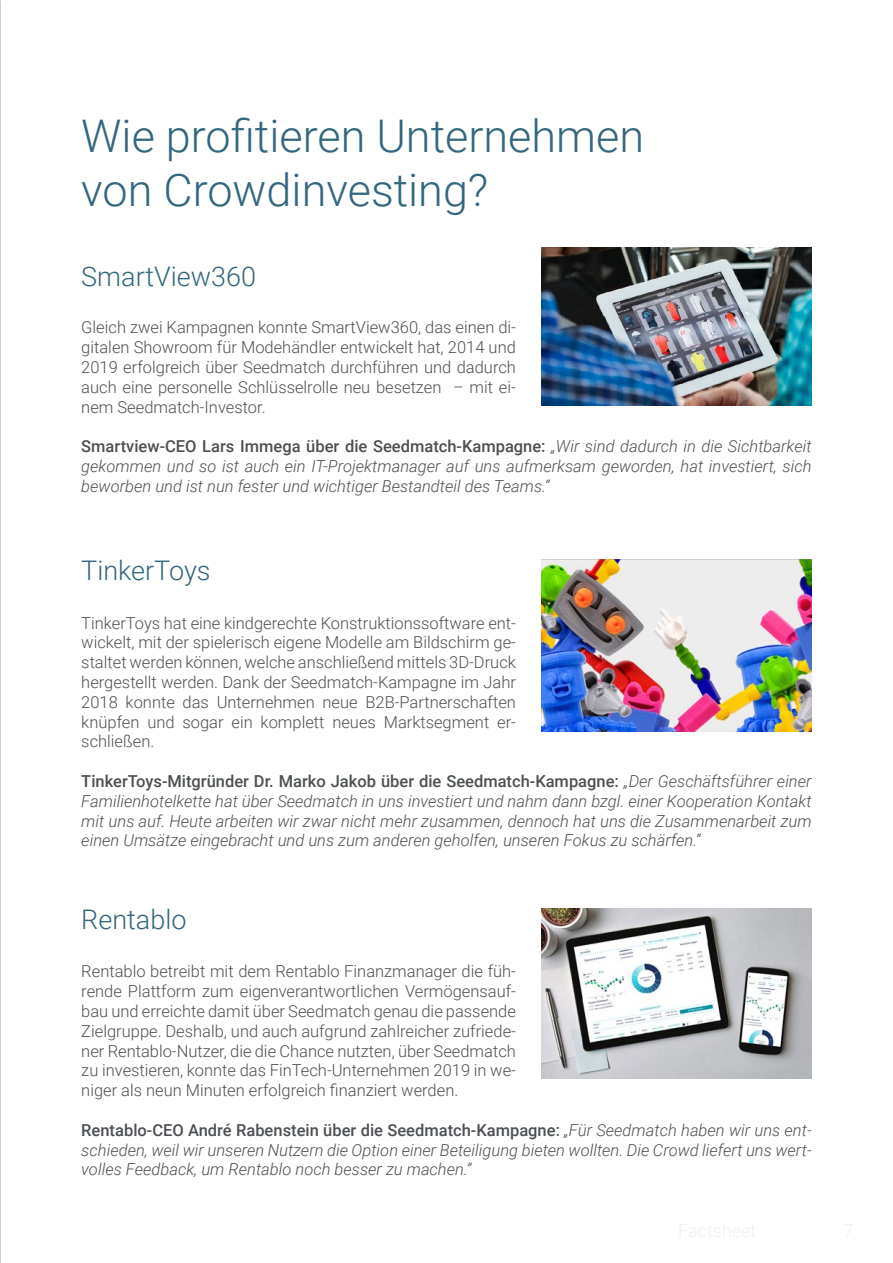
<style>
.page{position:relative;width:893px;height:1263px;background:#fff}
.page>*{position:absolute;margin:0;border:0;box-sizing:border-box;transform-origin:0 0}
.t1{font:300 45px/54px "Roboto";color:#33667f}
.t2{font:300 27px "Roboto";color:#33667f}
.t3{font:300 16.5px/19.8px "Roboto";color:#4d5053;text-align:justify}
.t4{font:italic 300 16.5px/19.8px "Roboto";color:#4d5053;text-align:justify}
.s1{font-weight:500;font-style:normal}
</style>
<div class="page">
<img style="left:541px;top:248px;width:271px;height:157px">
<img style="left:541px;top:559px;width:271px;height:173px">
<img style="left:541px;top:908px;width:271px;height:170px">
<p class="t1" style="left:81px;top:108px;width:564px">Wie profitieren Unternehmen von Crowdinvesting?</p>
<p class="t2" style="left:81px;top:257px;width:176px">SmartView360</p>
<p class="t3" style="left:81px;top:317px;width:436px">Gleich zwei Kampagnen konnte SmartView360, das einen di&shy;gitalen Showroom für Modehändler entwickelt hat, 2014 und 2019 erfolgreich über Seedmatch durchführen und dadurch auch eine personelle Schlüsselrolle neu besetzen – mit ei&shy;nem Seedmatch-Investor.</p>
<p class="t4" style="left:81px;top:436px;width:732px"><span class="s1">Smartview-CEO Lars Immega über die Seedmatch-Kampagne:</span> „Wir sind dadurch in die Sichtbarkeit gekommen und so ist auch ein IT-Projektmanager auf uns aufmerksam geworden, hat investiert, sich beworben und ist nun fester und wichtiger Bestandteil des Teams.“</p>
<p class="t2" style="left:81px;top:551px;width:131px">TinkerToys</p>
<p class="t3" style="left:81px;top:612px;width:436px">TinkerToys hat eine kindgerechte Konstruktionssoftware ent&shy;wickelt, mit der spielerisch eigene Modelle am Bildschirm ge&shy;staltet werden können, welche anschließend mittels 3D-Druck hergestellt werden. Dank der Seedmatch-Kampagne im Jahr 2018 konnte das Unternehmen neue B2B-Partnerschaften knüpfen und sogar ein komplett neues Marktsegment er&shy;schließen.</p>
<p class="t4" style="left:81px;top:771px;width:732px"><span class="s1">TinkerToys-Mitgründer Dr. Marko Jakob über die Seedmatch-Kampagne:</span> „Der Geschäftsführer einer Familienhotelkette hat über Seedmatch in uns investiert und nahm dann bzgl. einer Kooperation Kontakt mit uns auf. Heute arbeiten wir zwar nicht mehr zusammen, dennoch hat uns die Zusammenarbeit zum einen Umsätze eingebracht und uns zum anderen geholfen, unseren Fokus zu schärfen.“</p>
<p class="t2" style="left:81px;top:900px;width:107px">Rentablo</p>
<p class="t3" style="left:81px;top:961px;width:436px">Rentablo betreibt mit dem Rentablo Finanzmanager die füh&shy;rende Plattform zum eigenverantwortlichen Vermögensauf&shy;bau und erreichte damit über Seedmatch genau die passende Zielgruppe. Deshalb, und auch aufgrund zahlreicher zufriede&shy;ner Rentablo-Nutzer, die die Chance nutzten, über Seedmatch zu investieren, konnte das FinTech-Unternehmen 2019 in we&shy;niger als neun Minuten erfolgreich finanziert werden.</p>
<p class="t4" style="left:81px;top:1119px;width:732px"><span class="s1">Rentablo-CEO André Rabenstein über die Seedmatch-Kampagne:</span> „Für Seedmatch haben wir uns ent&shy;schieden, weil wir unseren Nutzern die Option einer Beteiligung bieten wollten. Die Crowd liefert uns wert&shy;volles Feedback, um Rentablo noch besser zu machen.”</p>
</div>
